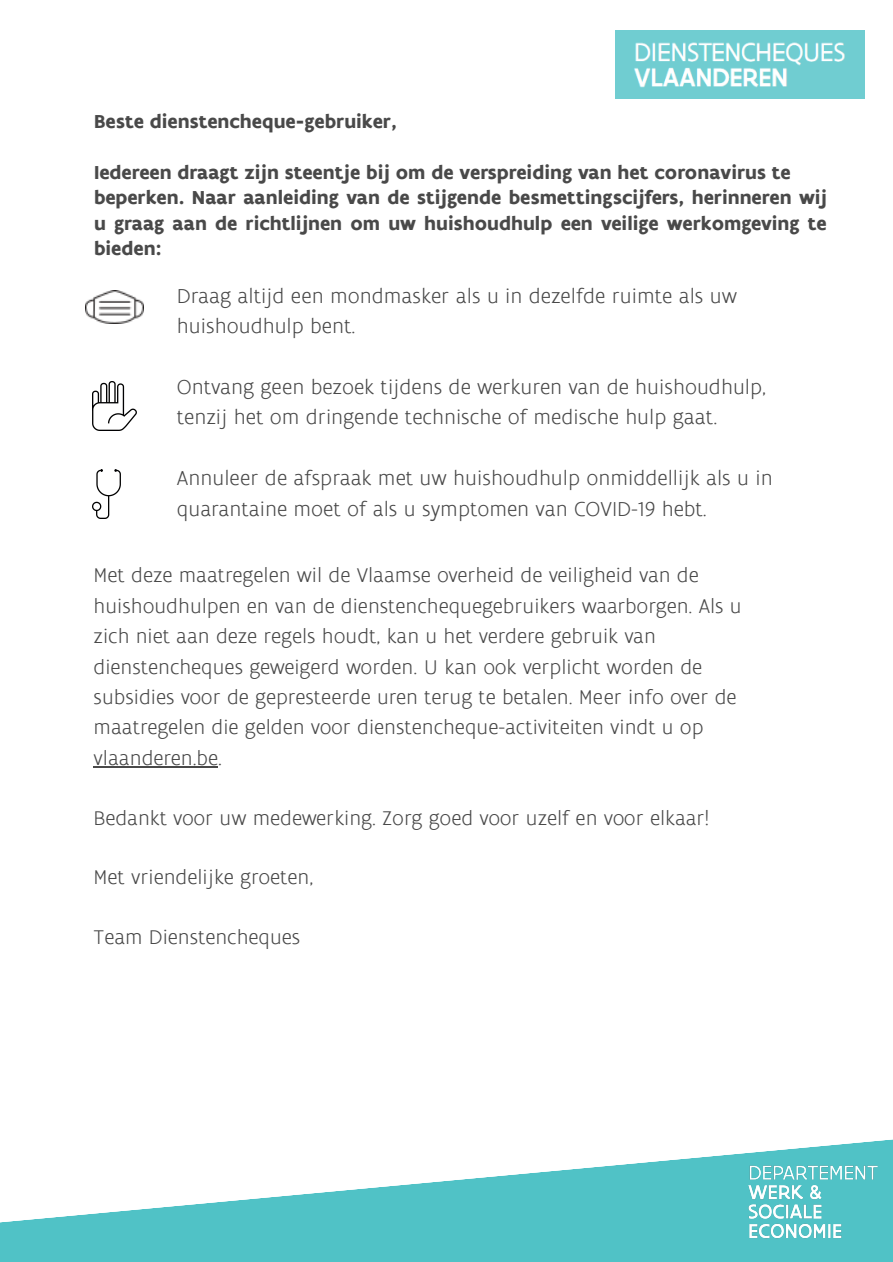
<style>
.page{position:relative;width:893px;height:1262px;background:#fff}
.page>*{position:absolute;margin:0;border:0;box-sizing:border-box;transform-origin:0 0}
.t1{font:300 21.75px/30.3px "Flanders Art Sans";color:#494949}
.t2{font:300 21.45px/30.5px "Flanders Art Sans";color:#494949}
.t3{font:700 20.25px/25.5px "Flanders Art Sans";color:#494949}
</style>
<div class="page">
<svg style="left:0;top:1139px;width:892px;height:122px;fill:#50c2c6"></svg>
<img style="left:748px;top:1162px;width:129px;height:82px">
<img style="left:615px;top:30px;width:249px;height:68px">
<hr style="left:94px;top:766px;width:124px;height:1px;background:#494949">
<img style="left:86px;top:290px;width:57px;height:33px">
<img style="left:92px;top:382px;width:44px;height:48px">
<img style="left:92px;top:470px;width:28px;height:48px">
<p class="t3" style="left:94px;top:108px;width:304px">Beste dienstencheque-gebruiker,</p>
<p class="t3" style="left:94px;top:159px;width:734px">Iedereen draagt zijn steentje bij om de verspreiding van het coronavirus te beperken. Naar aanleiding van de stijgende besmettingscijfers, herinneren wij u graag aan de richtlijnen om uw huishoudhulp een veilige werkomgeving te bieden:</p>
<p class="t1" style="left:177px;top:280px;width:561px">Draag altijd een mondmasker als u in dezelfde ruimte als uw huishoudhulp bent.</p>
<p class="t1" style="left:177px;top:371px;width:590px">Ontvang geen bezoek tijdens de werkuren van de huishoudhulp, tenzij het om dringende technische of medische hulp gaat.</p>
<p class="t1" style="left:177px;top:462px;width:597px">Annuleer de afspraak met uw huishoudhulp onmiddellijk als u in quarantaine moet of als u symptomen van COVID-19 hebt.</p>
<p class="t2" style="left:94px;top:559px;width:649px">Met deze maatregelen wil de Vlaamse overheid de veiligheid van de huishoudhulpen en van de dienstenchequegebruikers waarborgen. Als u zich niet aan deze regels houdt, kan u het verdere gebruik van dienstencheques geweigerd worden. U kan ook verplicht worden de subsidies voor de gepresteerde uren terug te betalen. Meer info over de maatregelen die gelden voor dienstencheque-activiteiten vindt u op vlaanderen.be.</p>
<p class="t2" style="left:94px;top:801px;width:617px">Bedankt voor uw medewerking. Zorg goed voor uzelf en voor elkaar!</p>
<p class="t2" style="left:94px;top:861px;width:221px">Met vriendelijke groeten,</p>
<p class="t2" style="left:94px;top:921px;width:208px">Team Dienstencheques</p>
</div>
